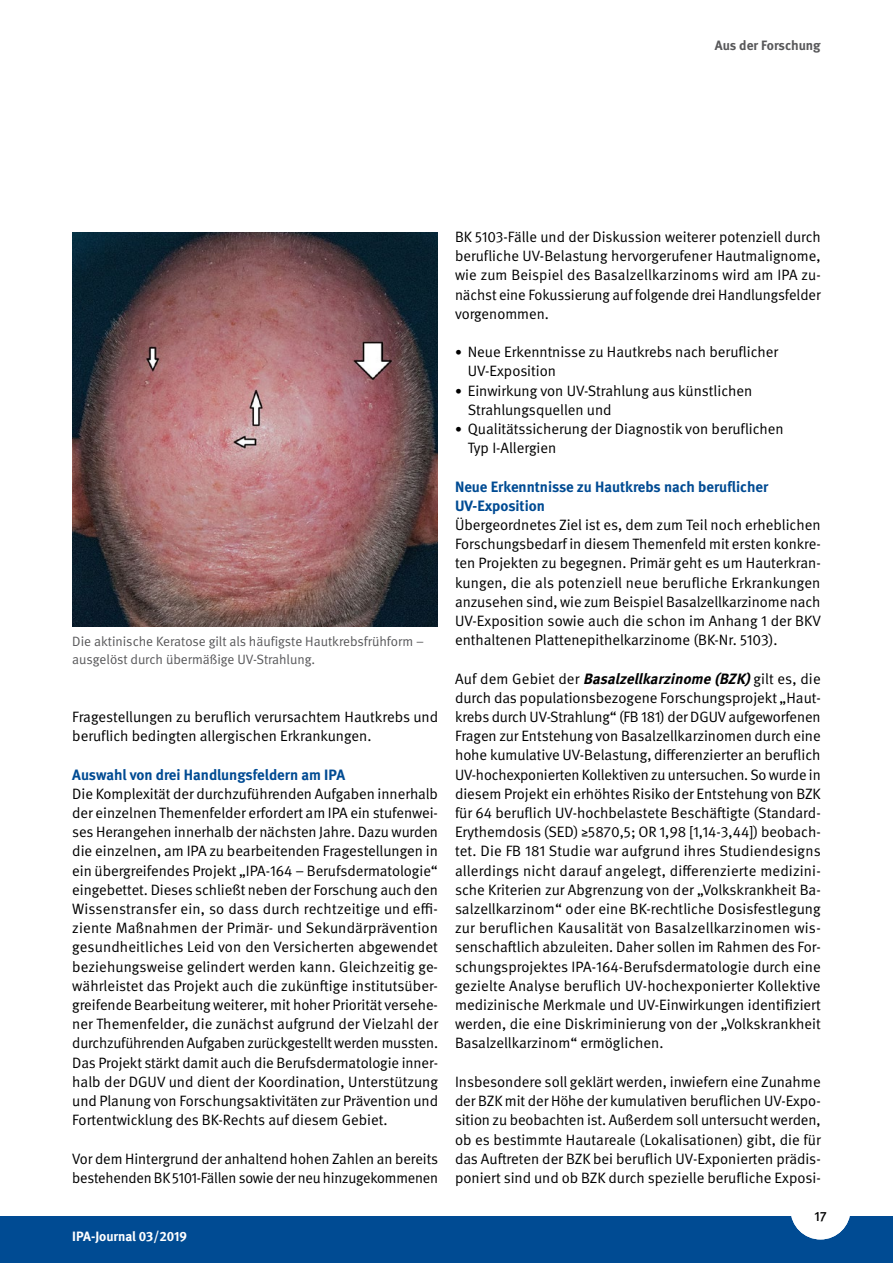
<style>
.page{position:relative;width:893px;height:1263px;background:#fff}
.page>*{position:absolute;margin:0;border:0;box-sizing:border-box;transform-origin:0 0}
._01_Standardschriftarten_01_Fließtext{font:15px/19.2px "DGUV Meta";color:#000}
._01_Standardschriftarten_06_Zwischenübers{font:700 15px/19.2px "DGUV Meta";color:#004b93}
.t1{font:13.5px/18px "DGUV Meta";color:#58585a}
.t2{font:700 13.5px "DGUV Meta";letter-spacing:-.005em;color:#fff}
.t3{font:700 13.5px "DGUV Meta";color:#58585a}
.t4{font:500 13.5px "DGUV Meta";color:#000}
.s1{font-size:13.5px}
.s2{font-weight:700;font-style:italic}
</style>
<div class="page">
<div style="left:0;top:1216px;width:893px;height:47px;background:#004b93"></div>
<div style="left:791px;top:1179px;width:59px;height:60px;background:#fff;border-radius:50%"></div>
<img style="left:72px;top:232px;width:366px;height:394px">
<p class="t3" style="left:715px;top:37px;width:107px">Aus der Forschung</p>
<p class="t1" style="left:72px;top:632px;width:353px">Die aktinische Keratose gilt als häufigste Hautkrebsfrühform – ausgelöst durch übermäßige UV-Strahlung.</p>
<p class="_01_Standardschriftarten_01_Fließtext" style="left:72px;top:708px;width:367px">Fragestellungen zu beruflich verursachtem Hautkrebs und beruflich bedingten allergischen Erkrankungen.</p>
<p class="_01_Standardschriftarten_06_Zwischenübers" style="left:72px;top:765px;width:274px">Auswahl von drei Handlungsfeldern am IPA</p>
<p class="_01_Standardschriftarten_01_Fließtext" style="left:72px;top:784px;width:367px;text-align:justify">Die Komplexität der durchzuführenden Aufgaben innerhalb der einzelnen Themenfelder erfordert am IPA ein stufenwei&shy;ses Herangehen innerhalb der nächsten Jahre. Dazu wurden die einzelnen, am IPA zu bearbeitenden Fragestellungen in ein übergreifendes Projekt „IPA-164 – Berufsdermatologie“ eingebettet. Dieses schließt neben der Forschung auch den Wissenstransfer ein, so dass durch rechtzeitige und effi&shy;ziente Maßnahmen der Primär- und Sekundärprävention gesundheitliches Leid von den Versicherten abgewendet beziehungsweise gelindert werden kann. Gleichzeitig ge&shy;währleistet das Projekt auch die zukünftige institutsüber&shy;greifende Bearbeitung weiterer, mit hoher Priorität versehe&shy;ner Themenfelder, die zunächst aufgrund der Vielzahl der durchzuführenden Aufgaben zurückgestellt werden mussten.<br>Das Projekt stärkt damit auch die Berufsdermatologie inner&shy;halb der DGUV und dient der Koordination, Unterstützung und Planung von Forschungsaktivitäten zur Prävention und Fortentwicklung des BK-Rechts auf diesem Gebiet.</p>
<p class="_01_Standardschriftarten_01_Fließtext" style="left:72px;top:1149px;width:367px">Vor dem Hintergrund der anhaltend hohen Zahlen an bereits bestehenden BK 5101-Fällen sowie der neu hinzugekommenen</p>
<p class="t2" style="left:72px;top:1228px;width:116px">IPA-Journal 03/2019</p>
<p class="_01_Standardschriftarten_01_Fließtext" style="left:455px;top:228px;width:367px;text-align:justify">BK 5103-Fälle und der Diskussion weiterer potenziell durch berufliche UV-Belastung hervorgerufener Hautmalignome, wie zum Beispiel des Basalzellkarzinoms wird am IPA zu&shy;nächst eine Fokussierung auf folgende drei Handlungsfelder vorgenommen.</p>
<p class="_01_Standardschriftarten_01_Fließtext" style="left:468px;top:343px;width:312px;text-indent:-13px"><span class="s1">•</span> Neue Erkenntnisse zu Hautkrebs nach beruflicher<br>UV-Exposition</p>
<p class="_01_Standardschriftarten_01_Fließtext" style="left:468px;top:381px;width:286px;text-indent:-13px"><span class="s1">•</span> Einwirkung von UV-Strahlung aus künstlichen<br>Strahlungsquellen und</p>
<p class="_01_Standardschriftarten_01_Fließtext" style="left:468px;top:420px;width:318px;text-indent:-13px"><span class="s1">•</span> Qualitätssicherung der Diagnostik von beruflichen<br>Typ I-Allergien</p>
<p class="_01_Standardschriftarten_06_Zwischenübers" style="left:455px;top:477px;width:315px">Neue Erkenntnisse zu Hautkrebs nach beruflicher<br>UV-Exposition</p>
<p class="_01_Standardschriftarten_01_Fließtext" style="left:455px;top:516px;width:367px;text-align:justify">Übergeordnetes Ziel ist es, dem zum Teil noch erheblichen Forschungsbedarf in diesem Themenfeld mit ersten konkre&shy;ten Projekten zu begegnen. Primär geht es um Hauterkran&shy;kungen, die als potenziell neue berufliche Erkrankungen anzusehen sind, wie zum Beispiel Basalzellkarzinome nach UV-Exposition sowie auch die schon im Anhang 1 der BKV enthaltenen Plattenepithelkarzinome (BK-Nr. 5103).</p>
<p class="_01_Standardschriftarten_01_Fließtext" style="left:455px;top:669px;width:367px;text-align:justify">A u f d e m G e b i e t d e r <span class="s2">Basalzellkarzinome (BZK)</span>g i l t e s , d i e durch das populationsbezogene Forschungsprojekt „Haut&shy;krebs durch UV-Strahlung“ (FB 181) der DGUV aufgeworfenen Fragen zur Entstehung von Basalzellkarzinomen durch eine hohe kumulative UV-Belastung, differenzierter an beruflich UV-hochexponierten Kollektiven zu untersuchen. So wurde in diesem Projekt ein erhöhtes Risiko der Entstehung von BZK für 64 beruflich UV-hochbelastete Beschäftigte (Standard-Erythemdosis (SED) ≥5870,5; OR 1,98 [1,14-3,44]) beobach&shy;tet. Die FB 181 Studie war aufgrund ihres Studiendesigns allerdings nicht darauf angelegt, differenzierte medizini&shy;sche Kriterien zur Abgrenzung von der „Volkskrankheit Ba&shy;salzellkarzinom“ oder eine BK-rechtliche Dosisfestlegung zur beruflichen Kausalität von Basalzellkarzinomen wis&shy;senschaftlich abzuleiten. Daher sollen im Rahmen des For&shy;schungsprojektes IPA-164-Berufsdermatologie durch eine gezielte Analyse beruflich UV-hochexponierter Kollektive medizinische Merkmale und UV-Einwirkungen identifiziert werden, die eine Diskriminierung von der „Volkskrankheit Basalzellkarzinom“ ermöglichen.</p>
<p class="_01_Standardschriftarten_01_Fließtext" style="left:455px;top:1072px;width:367px;text-align:justify">Insbesondere soll geklärt werden, inwiefern eine Zunahme der BZK mit der Höhe der kumulativen beruflichen UV-Expo&shy;sition zu beobachten ist. Außerdem soll untersucht werden, ob es bestimmte Hautareale (Lokalisationen) gibt, die für das Auftreten der BZK bei beruflich UV-Exponierten prädis&shy;poniert sind und ob BZK durch spezielle berufliche Exposi-</p>
<p class="t4" style="left:814px;top:1209px;width:14px">17</p>
</div>
